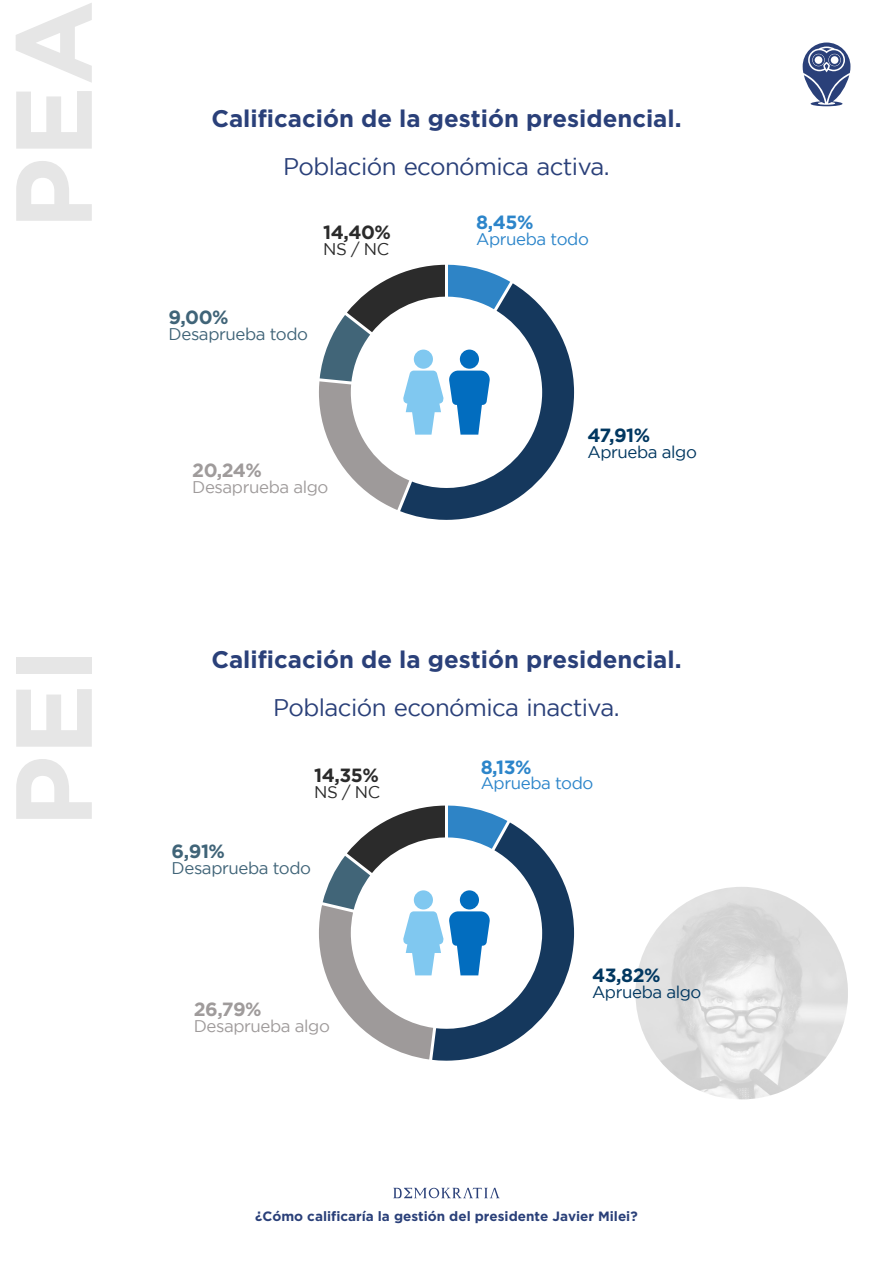
<style>
.page{position:relative;width:893px;height:1263px;background:#fff}
.page>*{position:absolute;margin:0;border:0;box-sizing:border-box;transform-origin:0 0}
.t1{font:700 108px "Gotham";color:#e6e6e6}
.t2{font:700 24px "Gotham";color:#2a4079}
.t3{font:24px "Gotham";letter-spacing:-.025em;color:#2a4079}
.t4{font:700 19.2px "Gotham";letter-spacing:-.025em;color:#2b2b2b}
.t5{font:700 19.2px "Gotham";letter-spacing:-.035em;color:#9f9b9b}
.t6{font:700 19.2px "Gotham";letter-spacing:-.025em;color:#013760}
.t7{font:700 19.2px "Gotham";color:#406478}
.t8{font:700 19.2px "Gotham";color:#2c85ca}
.t9{font:16.8px "Gotham";letter-spacing:-.025em;color:#406478}
.t10{font:16.8px "Gotham";letter-spacing:-.025em;color:#9f9b9b}
.t11{font:16.8px "Gotham";letter-spacing:-.025em;color:#2c85ca}
.t12{font:16.8px "Gotham";letter-spacing:-.025em;color:#013760}
.t13{font:16.8px "Gotham";letter-spacing:-.025em;color:#2b2b2b}
.t14{font:700 13.5px "Gotham";color:#2a4079}
</style>
<div class="page">
<img style="left:635px;top:887px;width:213px;height:212px;border-radius:105px">
<svg style="left:393px;top:1188px;width:107px;height:10px"></svg>
<svg style="left:803px;top:43px;width:47px;height:63px"></svg>
<svg style="left:319px;top:805px;width:255px;height:256px"></svg>
<svg style="left:319px;top:265px;width:255px;height:255px"></svg>
<h1 class="t1" style="left:-9px;top:230px;width:231px;rotate:-90deg">PEA</h1>
<h1 class="t1" style="left:-9px;top:828px;width:182px;rotate:-90deg">PEI</h1>
<p class="t2" style="left:211px;top:104px;width:472px">Calificación de la gestión presidencial.</p>
<p class="t3" style="left:283px;top:153px;width:328px">Población económica activa.</p>
<p class="t4" style="left:323px;top:221px;width:69px">14,40%</p>
<p class="t13" style="left:323px;top:239px;width:68px">NS / NC</p>
<p class="t7" style="left:169px;top:306px;width:62px">9,00%</p>
<p class="t9" style="left:169px;top:325px;width:141px">Desaprueba todo</p>
<p class="t5" style="left:192px;top:459px;width:71px">20,24%</p>
<p class="t10" style="left:192px;top:478px;width:138px">Desaprueba algo</p>
<p class="t8" style="left:476px;top:211px;width:59px">8,45%</p>
<p class="t11" style="left:476px;top:229px;width:114px">Aprueba todo</p>
<p class="t6" style="left:587px;top:424px;width:64px">47,91%</p>
<p class="t12" style="left:587px;top:443px;width:111px">Aprueba algo</p>
<p class="t2" style="left:211px;top:645px;width:472px">Calificación de la gestión presidencial.</p>
<p class="t3" style="left:273px;top:694px;width:348px">Población económica inactiva.</p>
<p class="t4" style="left:314px;top:764px;width:66px">14,35%</p>
<p class="t13" style="left:314px;top:782px;width:68px">NS / NC</p>
<p class="t7" style="left:172px;top:840px;width:55px">6,91%</p>
<p class="t9" style="left:172px;top:859px;width:141px">Desaprueba todo</p>
<p class="t5" style="left:194px;top:998px;width:69px">26,79%</p>
<p class="t10" style="left:194px;top:1016px;width:138px">Desaprueba algo</p>
<p class="t8" style="left:481px;top:756px;width:53px">8,13%</p>
<p class="t11" style="left:481px;top:774px;width:114px">Aprueba todo</p>
<p class="t6" style="left:592px;top:964px;width:70px">43,82%</p>
<p class="t12" style="left:592px;top:983px;width:111px">Aprueba algo</p>
<p class="t14" style="left:255px;top:1208px;width:384px">¿Cómo calificaría la gestión del presidente Javier Milei?</p>
</div>
